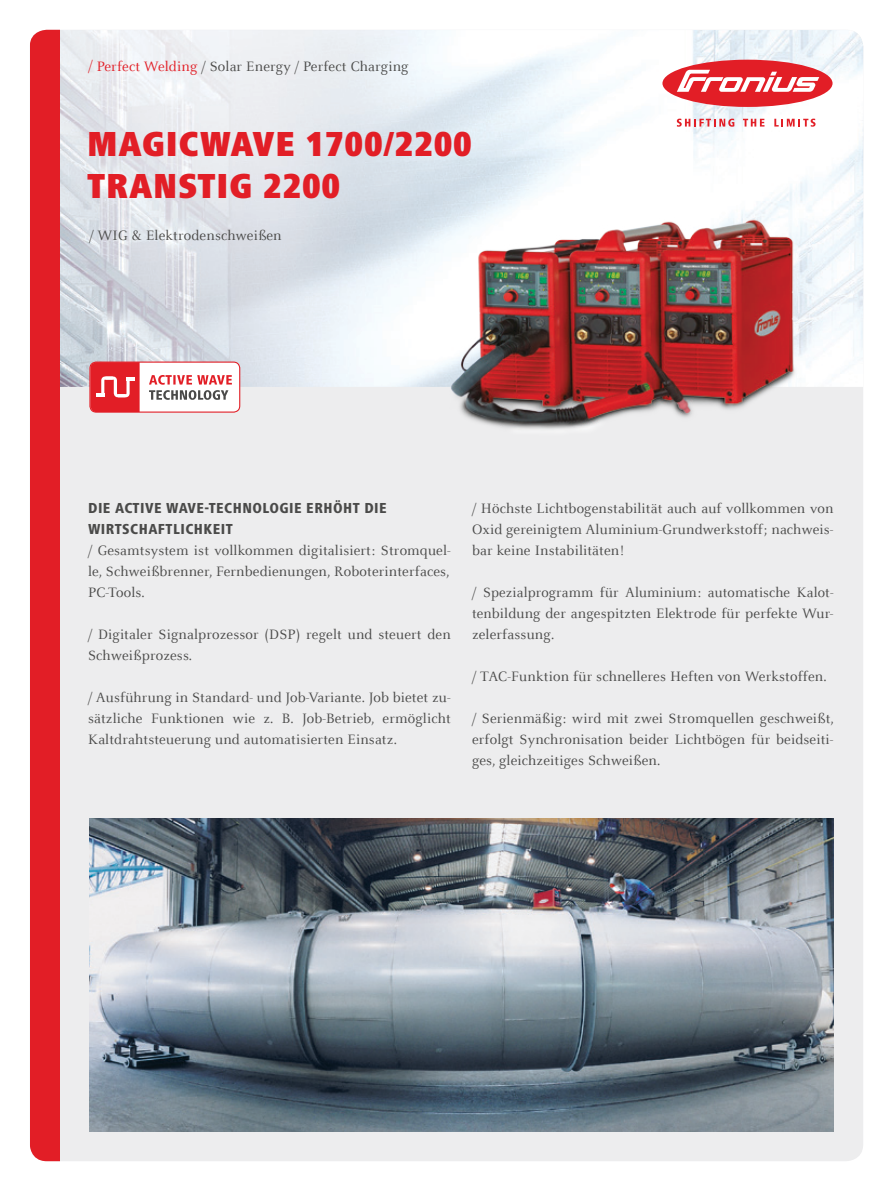
<style>
.page{position:relative;width:893px;height:1191px;background:#fff}
.page>*{position:absolute;margin:0;border:0;box-sizing:border-box;transform-origin:0 0}
.t1{font:900 condensed 36px/42px "Frutiger Next LTW1 G";letter-spacing:.02em;color:#e21e26}
.t2{font:15px/21px "Celeste Offc Pro";letter-spacing:.01em;color:#4a4a49;text-align:justify}
.t3{font:800 condensed 15px/21px "Frutiger Next LTW1 G";letter-spacing:.03em;color:#4a4a49}
.s1{color:#e21e26}
</style>
<div class="page">
<div style="left:30px;top:30px;width:833px;height:1131px;background:#ededee;border-radius:17px"></div>
<img style="left:60px;top:30px;width:803px;height:357px">
<div style="left:30px;top:30px;width:30px;height:1131px;background:#e21e26"></div>
<div style="left:662px;top:60px;width:170px;height:47px;background:#e21e26;border-radius:50%"></div>
<svg style="left:677px;top:70px;width:142px;height:22px"></svg>
<svg style="left:677px;top:119px;width:57px;height:8px"></svg>
<svg style="left:743px;top:119px;width:21px;height:8px"></svg>
<svg style="left:774px;top:119px;width:41px;height:8px"></svg>
<img style="left:89px;top:818px;width:745px;height:313px">
<svg style="left:89px;top:361px;width:151px;height:51px;background:#eaa3a6"></svg>
<img style="left:437px;top:149px;width:375px;height:280px">
<p class="t2" style="left:88px;top:55px;width:322px"><span class="s1">/ Perfect Welding</span> / Solar Energy / Perfect Charging</p>
<h1 class="t1" style="left:87px;top:123px;width:386px">MAGICWAVE 1700/2200<br>TRANSTIG 2200</h1>
<p class="t2" style="left:89px;top:224px;width:194px">/ WIG &amp; Elektrodenschweißen</p>
<p class="t3" style="left:88px;top:497px;width:300px">DIE ACTIVE WAVE-TECHNOLOGIE ERHÖHT DIE<br>WIRTSCHAFTLICHKEIT</p>
<p class="t2" style="left:88px;top:539px;width:364px">/ Gesamtsystem ist vollkommen digitalisiert: Stromquel&shy;le, Schweißbrenner, Fernbedienungen, Roboterinterfaces, PC-Tools.</p>
<p class="t2" style="left:88px;top:623px;width:364px">/ Digitaler Signalprozessor (DSP) regelt und steuert den<br>Schweißprozess.</p>
<p class="t2" style="left:88px;top:686px;width:364px">/ Ausführung in Standard- und Job-Variante. Job bietet zu&shy;sätzliche Funktionen wie z. B. Job-Betrieb, ermöglicht Kaltdrahtsteuerung und automatisierten Einsatz.</p>
<p class="t2" style="left:472px;top:497px;width:363px">/ Höchste Lichtbogenstabilität auch auf vollkommen von Oxid gereinigtem Aluminium-Grundwerkstoff; nachweis&shy;bar keine Instabilitäten!</p>
<p class="t2" style="left:472px;top:581px;width:363px">/ Spezialprogramm für Aluminium: automatische Kalot&shy;tenbildung der angespitzten Elektrode für perfekte Wur&shy;zelerfassung.</p>
<p class="t2" style="left:472px;top:665px;width:356px">/ TAC-Funktion für schnelleres Heften von Werkstoffen.</p>
<p class="t2" style="left:472px;top:707px;width:363px">/ Serienmäßig: wird mit zwei Stromquellen geschweißt, erfolgt Synchronisation beider Lichtbögen für beidseiti&shy;ges, gleichzeitiges Schweißen.</p>
</div>
